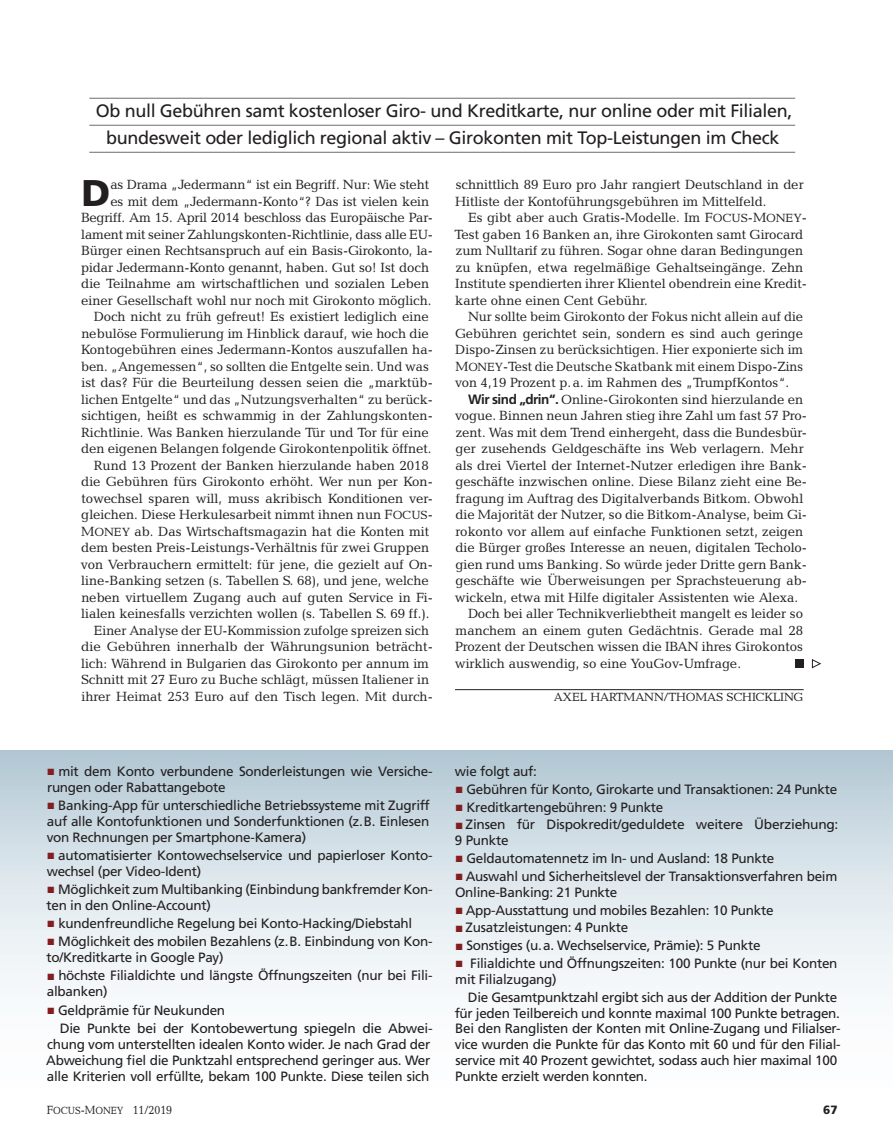
<style>
.page{position:relative;width:893px;height:1136px;background:#fff}
.page>*{position:absolute;margin:0;border:0;box-sizing:border-box;transform-origin:0 0}
.t1{font:900 37.2px "Frutiger";color:#231f20}
.t2{font:18px/27px "Frutiger";letter-spacing:-.02em;color:#231f20;text-align:center}
.t3{font:13.5px/16.5px "Candida Focus Roman";color:#231f20}
.t4{font:13.5px/16px "Frutiger";letter-spacing:-.02em;color:#231f20}
.t5{font:12px "Candida Focus Roman";color:#231f20}
.t6{font:12px "Candida Focus Roman";color:#231f20;scale:.9 1}
.t7{font:900 12px "Frutiger";color:#231f20}
.s1{font-size:12px}
.s2{font-family:"Frutiger";font-weight:700}
.s3{color:#831e20}
.s4{font-size:10.5px}
</style>
<div class="page">
<div style="left:0;top:750px;width:893px;height:385px;background:linear-gradient(to bottom,#bed0db,#fff)"></div>
<hr style="left:89px;top:98px;width:706px;height:1px;background:#6c6d70">
<hr style="left:89px;top:125px;width:706px;height:1px;background:#6c6d70">
<hr style="left:89px;top:152px;width:706px;height:1px;background:#6c6d70">
<div style="left:795px;top:659px;width:9px;height:8px;background:#231f20"></div>
<svg style="left:812px;top:659px;width:9px;height:9px"></svg>
<hr style="left:455px;top:689px;width:349px;height:1px;background:#231f20">
<h2 class="t2" style="left:96px;top:97px;width:698px">Ob null Gebühren samt kostenloser Giro- und Kreditkarte, nur online oder mit Filialen, bundesweit oder lediglich regional aktiv – Girokonten mit Top-Leistungen im Check</h2>
<h1 class="t1" style="left:81px;top:170px;width:30px">D</h1>
<p class="t3" style="left:110px;top:176px;width:320px">as Drama „Jedermann“ ist ein Begriff. Nur: Wie steht</p>
<p class="t3" style="left:455px;top:176px;width:350px">schnittlich 89 Euro pro Jahr rangiert Deutschland in der<br>Hitliste der Kontoführungsgebühren im Mittelfeld.</p>
<p class="t3" style="left:455px;top:209px;width:354px;text-indent:14px">Es gibt aber auch Gratis-Modelle. Im F<span class="s1">OCUS</span>-M<span class="s1">ONEY</span>-Test gaben 16 Banken an, ihre Girokonten samt Girocard zum Nulltarif zu führen. Sogar ohne daran Bedingungen zu knüpfen, etwa regelmäßige Gehaltseingänge. Zehn Institute spendierten ihrer Klientel obendrein eine Kredit&shy;karte ohne einen Cent Gebühr.</p>
<p class="t3" style="left:455px;top:308px;width:350px;text-align:justify;text-indent:13px">Nur sollte beim Girokonto der Fokus nicht allein auf die Gebühren gerichtet sein, sondern es sind auch geringe Dispo-Zinsen zu berücksichtigen. Hier exponierte sich im M<span class="s1">ONEY</span>-Test die Deutsche Skatbank mit einem Dispo-Zins von 4,19 Prozent p.a. im Rahmen des „TrumpfKontos“.</p>
<p class="t3" style="left:468px;top:391px;width:337px"><span class="s2">Wir sind „drin“.</span> Online-Girokonten sind hierzulande en</p>
<p class="t3" style="left:455px;top:407px;width:354px">vogue. Binnen neun Jahren stieg ihre Zahl um fast 57 Pro-</p>
<p class="t3" style="left:456px;top:424px;width:353px">zent. Was mit dem Trend einhergeht, dass die Bundesbür-</p>
<p class="t3" style="left:455px;top:440px;width:350px">ger zusehends Geldgeschäfte ins Web verlagern. Mehr</p>
<p class="t3" style="left:455px;top:457px;width:353px">als drei Viertel der Internet-Nutzer erledigen ihre Bank-</p>
<p class="t3" style="left:455px;top:473px;width:353px">geschäfte inzwischen online. Diese Bilanz zieht eine Be-</p>
<p class="t3" style="left:456px;top:490px;width:349px">fragung im Auftrag des Digitalverbands Bitkom. Obwohl</p>
<p class="t3" style="left:455px;top:506px;width:353px">die Majorität der Nutzer, so die Bitkom-Analyse, beim Gi-</p>
<p class="t3" style="left:456px;top:523px;width:349px">rokonto vor allem auf einfache Funktionen setzt, zeigen</p>
<p class="t3" style="left:455px;top:539px;width:353px">die Bürger großes Interesse an neuen, digitalen Techolo-</p>
<p class="t3" style="left:455px;top:556px;width:353px">gien rund ums Banking. So würde jeder Dritte gern Bank-</p>
<p class="t3" style="left:455px;top:572px;width:353px">geschäfte wie Überweisungen per Sprachsteuerung ab-</p>
<p class="t3" style="left:455px;top:589px;width:345px">wickeln, etwa mit Hilfe digitaler Assistenten wie Alexa.</p>
<p class="t3" style="left:468px;top:605px;width:337px">Doch bei aller Technikverliebtheit mangelt es leider so</p>
<p class="t3" style="left:456px;top:622px;width:349px">manchem an einem guten Gedächtnis. Gerade mal 28</p>
<p class="t3" style="left:455px;top:638px;width:349px">Prozent der Deutschen wissen die IBAN ihres Girokontos</p>
<p class="t3" style="left:455px;top:655px;width:288px">wirklich auswendig, so eine YouGov-Umfrage.</p>
<p class="t5" style="left:554px;top:690px;width:251px">AXEL HARTMANN/THOMAS SCHICKLING</p>
<p class="t3" style="left:110px;top:193px;width:320px">es mit dem „Jedermann-Konto“? Das ist vielen kein</p>
<p class="t3" style="left:81px;top:209px;width:353px">Begriff. Am 15. April 2014 beschloss das Europäische Par-</p>
<p class="t3" style="left:81px;top:226px;width:353px">lament mit seiner Zahlungskonten-Richtlinie, dass alle EU-</p>
<p class="t3" style="left:81px;top:242px;width:353px">Bürger einen Rechtsanspruch auf ein Basis-Girokonto, la-</p>
<p class="t3" style="left:81px;top:259px;width:349px">pidar Jedermann-Konto genannt, haben. Gut so! Ist doch</p>
<p class="t3" style="left:81px;top:275px;width:349px">die Teilnahme am wirtschaftlichen und sozialen Leben</p>
<p class="t3" style="left:81px;top:292px;width:352px">einer Gesellschaft wohl nur noch mit Girokonto möglich.</p>
<p class="t3" style="left:94px;top:308px;width:337px">Doch nicht zu früh gefreut! Es existiert lediglich eine</p>
<p class="t3" style="left:81px;top:325px;width:349px">nebulöse Formulierung im Hinblick darauf, wie hoch die</p>
<p class="t3" style="left:81px;top:341px;width:353px">Kontogebühren eines Jedermann-Kontos auszufallen ha-</p>
<p class="t3" style="left:81px;top:358px;width:349px">ben. „Angemessen“, so sollten die Entgelte sein. Und was</p>
<p class="t3" style="left:81px;top:374px;width:353px">ist das? Für die Beurteilung dessen seien die „marktüb-</p>
<p class="t3" style="left:81px;top:391px;width:353px">lichen Entgelte“ und das „Nutzungsverhalten“ zu berück-</p>
<p class="t3" style="left:81px;top:407px;width:353px">sichtigen, heißt es schwammig in der Zahlungskonten-</p>
<p class="t3" style="left:81px;top:424px;width:349px">Richtlinie. Was Banken hierzulande Tür und Tor für eine</p>
<p class="t3" style="left:81px;top:440px;width:352px">den eigenen Belangen folgende Girokontenpolitik öffnet.</p>
<p class="t3" style="left:94px;top:457px;width:337px">Rund 13 Prozent der Banken hierzulande haben 2018</p>
<p class="t3" style="left:81px;top:473px;width:353px">die Gebühren fürs Girokonto erhöht. Wer nun per Kon-</p>
<p class="t3" style="left:81px;top:490px;width:353px">towechsel sparen will, muss akribisch Konditionen ver-</p>
<p class="t3" style="left:81px;top:506px;width:353px">gleichen. Diese Herkulesarbeit nimmt ihnen nun F<span class="s1">OCUS</span>-</p>
<p class="t3" style="left:81px;top:523px;width:349px">M<span class="s1">ONEY</span> ab. Das Wirtschaftsmagazin hat die Konten mit</p>
<p class="t3" style="left:81px;top:539px;width:349px">dem besten Preis-Leistungs-Verhältnis für zwei Gruppen</p>
<p class="t3" style="left:81px;top:556px;width:354px">von Verbrauchern ermittelt: für jene, die gezielt auf On-</p>
<p class="t3" style="left:81px;top:572px;width:349px">line-Banking setzen (s. Tabellen S. 68), und jene, welche</p>
<p class="t3" style="left:81px;top:589px;width:353px">neben virtuellem Zugang auch auf guten Service in Fi-</p>
<p class="t3" style="left:81px;top:605px;width:350px">lialen keinesfalls verzichten wollen (s. Tabellen S. 69 ff.).</p>
<p class="t3" style="left:94px;top:622px;width:337px">Einer Analyse der EU-Kommission zufolge spreizen sich</p>
<p class="t3" style="left:81px;top:638px;width:353px">die Gebühren innerhalb der Währungsunion beträcht-</p>
<p class="t3" style="left:81px;top:655px;width:349px">lich: Während in Bulgarien das Girokonto per annum im</p>
<p class="t3" style="left:81px;top:671px;width:349px">Schnitt mit 27 Euro zu Buche schlägt, müssen Italiener in</p>
<p class="t3" style="left:81px;top:688px;width:353px">ihrer Heimat 253 Euro auf den Tisch legen. Mit durch-</p>
<p class="t4" style="left:47px;top:762px;width:387px"><span class="s3">■</span> mit dem Konto verbundene Sonderleistungen wie Versiche&shy;rungen oder Rabattangebote</p>
<p class="t4" style="left:47px;top:796px;width:385px;text-align:justify"><span class="s3">■</span> Banking-App für unterschiedliche Betriebssysteme mit Zugriff auf alle Kontofunktionen und Sonderfunktionen (z.B. Einlesen von Rechnungen per Smartphone-Kamera)</p>
<p class="t4" style="left:47px;top:846px;width:387px"><span class="s3">■</span> automatisierter Kontowechselservice und papierloser Konto&shy;wechsel (per Video-Ident)</p>
<p class="t4" style="left:47px;top:881px;width:387px"><span class="s3">■</span> Möglichkeit zum Multibanking (Einbindung bankfremder Kon&shy;ten in den Online-Account)</p>
<p class="t4" style="left:48px;top:915px;width:366px"><span class="s3">■</span> kundenfreundliche Regelung bei Konto-Hacking/Diebstahl</p>
<p class="t4" style="left:47px;top:933px;width:387px"><span class="s3">■</span> Möglichkeit des mobilen Bezahlens (z.B. Einbindung von Kon&shy;to/Kreditkarte in Google Pay)</p>
<p class="t4" style="left:47px;top:967px;width:387px"><span class="s3">■</span> höchste Filialdichte und längste Öffnungszeiten (nur bei Fili&shy;albanken)</p>
<p class="t4" style="left:60px;top:1000px;width:374px;line-height:18.1px;text-indent:-12px"><span class="s3">■</span> Geldprämie für Neukunden<br>Die Punkte bei der Kontobewertung spiegeln die Abwei-</p>
<p class="t4" style="left:46px;top:1035px;width:386px;text-align:justify">chung vom unterstellten idealen Konto wider. Je nach Grad der Abweichung fiel die Punktzahl entsprechend geringer aus. Wer alle Kriterien voll erfüllte, bekam 100 Punkte. Diese teilen sich</p>
<p class="t4" style="left:455px;top:762px;width:84px">wie folgt auf:</p>
<p class="t4" style="left:456px;top:780px;width:383px"><span class="s3">■</span> Gebühren für Konto, Girokarte und Transaktionen: 24 Punkte</p>
<p class="t4" style="left:456px;top:798px;width:209px"><span class="s3">■</span> Kreditkartengebühren: 9 Punkte</p>
<p class="t4" style="left:455px;top:816px;width:385px"><span class="s3">■</span> Zinsen für Dispokredit/geduldete weitere Überziehung:<br>9 Punkte</p>
<p class="t4" style="left:456px;top:850px;width:320px"><span class="s3">■</span> Geldautomatennetz im In- und Ausland: 18 Punkte</p>
<p class="t4" style="left:455px;top:868px;width:384px"><span class="s3">■</span> Auswahl und Sicherheitslevel der Transaktionsverfahren beim<br>Online-Banking: 21 Punkte</p>
<p class="t4" style="left:456px;top:901px;width:319px"><span class="s3">■</span> App-Ausstattung und mobiles Bezahlen: 10 Punkte</p>
<p class="t4" style="left:456px;top:919px;width:174px"><span class="s3">■</span> Zusatzleistungen: 4 Punkte</p>
<p class="t4" style="left:456px;top:937px;width:306px"><span class="s3">■</span> Sonstiges (u.a. Wechselservice, Prämie): 5 Punkte</p>
<p class="t4" style="left:455px;top:955px;width:384px"><span class="s3">■</span> Filialdichte und Öffnungszeiten: 100 Punkte (nur bei Konten mit Filialzugang)</p>
<p class="t4" style="left:455px;top:989px;width:388px;text-indent:13px">Die Gesamtpunktzahl ergibt sich aus der Addition der Punkte für jeden Teilbereich und konnte maximal 100 Punkte betragen.<br>Bei den Ranglisten der Konten mit Online-Zugang und Filialser&shy;vice wurden die Punkte für das Konto mit 60 und für den Filial&shy;service mit 40 Prozent gewichtet, sodass auch hier maximal 100<br>Punkte erzielt werden konnten.</p>
<p class="t6" style="left:47px;top:1102px;width:141px">F<span class="s4">OCUS</span>-M<span class="s4">ONEY</span> 11/2019</p>
<p class="t7" style="left:823px;top:1102px;width:16px">67</p>
</div>
